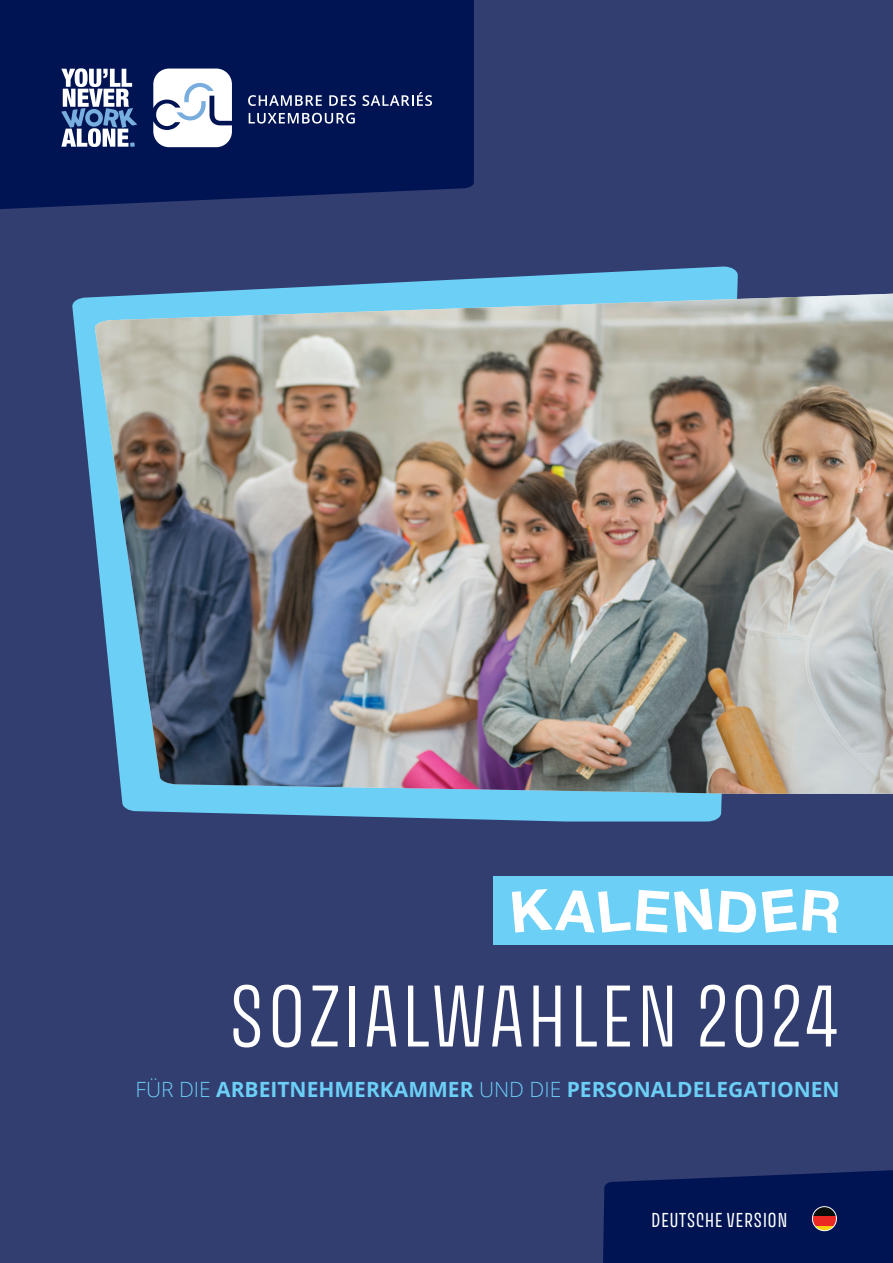
<style>
.page{position:relative;width:893px;height:1263px;background:#323d70}
.page>*{position:absolute;margin:0;border:0;box-sizing:border-box;transform-origin:0 0}
.t1{font:300 78px "Avory I Latn";letter-spacing:.02em;color:#fff}
.t2{font:700 21px "Open Sans";color:#6bcff6}
.t3{font:18px "Avory I Latn";letter-spacing:.02em;color:#fff}
.s1{font-weight:300}
</style>
<div class="page">
<div style="left:493px;top:876px;width:400px;height:69px;background:#6bcff6"></div>
<div style="left:0;top:0;width:474px;height:209px;background:#001352"></div>
<svg style="left:153px;top:69px;width:79px;height:78px;background:#dbe0e9"></svg>
<svg style="left:248px;top:95px;width:74px;height:11px"></svg>
<svg style="left:329px;top:95px;width:27px;height:11px"></svg>
<svg style="left:362px;top:92px;width:70px;height:14px"></svg>
<svg style="left:249px;top:113px;width:106px;height:11px"></svg>
<svg style="left:61px;top:68px;width:76px;height:79px;background:#7383a7"></svg>
<svg style="left:72px;top:266px;width:666px;height:555px;fill:#6bcff6"></svg>
<img style="left:95px;top:294px;width:798px;height:500px">
<svg style="left:603px;top:1170px;width:290px;height:93px;background:#031654"></svg>
<svg style="left:812px;top:1207px;width:24px;height:9px"></svg>
<div style="left:812px;top:1216px;width:24px;height:10px;background:#ec2a23"></div>
<svg style="left:812px;top:1226px;width:24px;height:5px"></svg>
<div style="left:812px;top:1206px;width:25px;height:25px;border:1px solid #fff;border-radius:50%"></div>
<svg style="left:512px;top:888px;width:200px;height:44px"></svg>
<svg style="left:718px;top:889px;width:121px;height:44px"></svg>
<p class="t1" style="left:228px;top:968px;width:613px">SOZIALWAHLEN 2024</p>
<p class="t2" style="left:136px;top:1075px;width:706px"><span class="s1">FÜR DIE</span> ARBEITNEHMERKAMMER <span class="s1">UND DIE</span> PERSONALDELEGATIONEN</p>
<p class="t3" style="left:651px;top:1208px;width:138px">DEUTSCHE VERSION</p>
</div>
